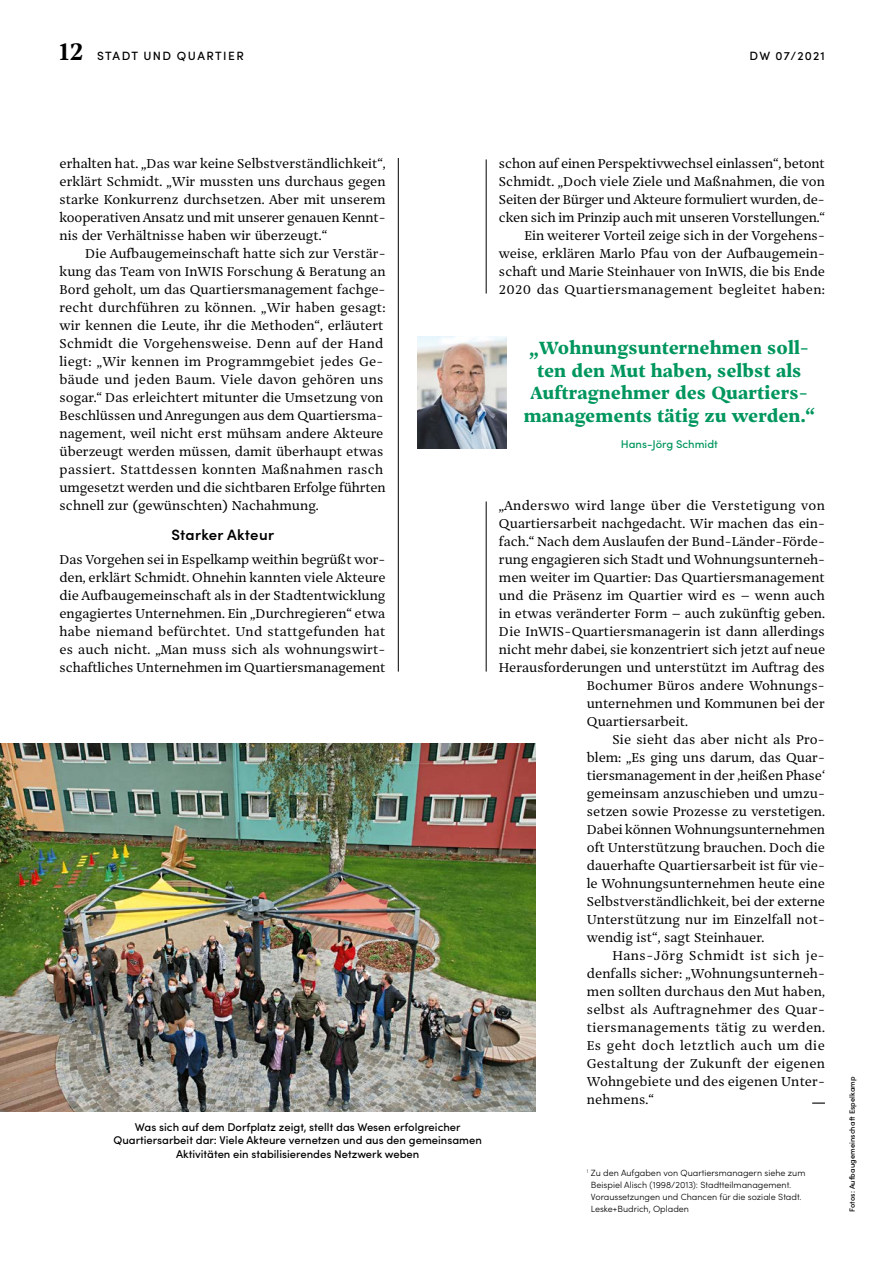
<style>
.page{position:relative;width:893px;height:1263px;background:#fff}
.page>*{position:absolute;margin:0;border:0;box-sizing:border-box;transform-origin:0 0}
.t1{font:700 27px "Prospectus S";color:#000}
.t2{font:900 19.5px/22.5px "Prospectus S";color:#00965e;text-align:center}
.t3{font:600 15px "Sofia Pro";letter-spacing:.02em;color:#000}
.t4{font:14.25px/18px "Prospectus S";color:#000;text-align:justify}
.t5{font:14.25px "Prospectus S";letter-spacing:.02em;color:#000}
.t6{font:14.25px "Prospectus S";letter-spacing:.025em;color:#000}
.t7{font:14.25px "Prospectus S";letter-spacing:.03em;color:#000}
.t8{font:14.25px "Prospectus S";letter-spacing:.035em;color:#000}
.t9{font:500 12px "Sofia Pro";letter-spacing:.11em;color:#000}
.t10{font:500 11.25px/13.5px "Sofia Pro";color:#000;text-align:center}
.t11{font:500 11.25px "Sofia Pro";color:#00965e}
.t12{font:300 9px/12px "Sofia Pro";color:#000}
.t13{font:500 7.5px "Sofia Pro";letter-spacing:.01em;color:#000}
</style>
<div class="page">
<svg style="left:812px;top:1102px;width:13px;height:2px"></svg>
<hr style="left:486px;top:159px;width:1px;height:135px;background:#000">
<hr style="left:486px;top:501px;width:1px;height:171px;background:#000">
<hr style="left:398px;top:158px;width:1px;height:514px;background:#000">
<img style="left:0;top:744px;width:536px;height:368px">
<img style="left:417px;top:336px;width:90px;height:113px">
<h1 class="t1" style="left:60px;top:30px;width:26px">12</h1>
<p class="t9" style="left:97px;top:46px;width:148px">STADT UND QUARTIER</p>
<p class="t9" style="left:750px;top:46px;width:77px">DW 07/2021</p>
<p class="t4" style="left:60px;top:154px;width:328px">erhalten hat. „Das war keine Selbstverständlichkeit“, erklärt Schmidt. „Wir mussten uns durchaus gegen starke Konkurrenz durchsetzen. Aber mit unserem kooperativen Ansatz und mit unserer genauen Kennt&shy;nis der Verhältnisse haben wir überzeugt.“</p>
<p class="t4" style="left:60px;top:243px;width:328px;text-align:left;text-indent:26px">Die Aufbaugemeinschaft hatte sich zur Verstär&shy;kung das Team von InWIS Forschung &amp; Beratung an Bord geholt, um das Quartiersmanagement fachge&shy;recht durchführen zu können. „Wir haben gesagt: wir kennen die Leute, ihr die Methoden“, erläutert Schmidt die Vorgehensweise. Denn auf der Hand liegt: „Wir kennen im Programmgebiet jedes Ge&shy;bäude und jeden Baum. Viele davon gehören uns sogar.“ Das erleichtert mitunter die Umsetzung von Beschlüssen und Anregungen aus dem Quartiersma&shy;nagement, weil nicht erst mühsam andere Akteure überzeugt werden müssen, damit überhaupt etwas passiert. Stattdessen konnten Maßnahmen rasch umgesetzt werden und die sichtbaren Erfolge führten schnell zur (gewünschten) Nachahmung.</p>
<p class="t3" style="left:171px;top:523px;width:104px">Starker Akteur</p>
<p class="t4" style="left:60px;top:550px;width:328px">Das Vorgehen sei in Espelkamp weithin begrüßt wor&shy;den, erklärt Schmidt. Ohnehin kannten viele Akteure die Aufbaugemeinschaft als in der Stadtentwicklung engagiertes Unternehmen. Ein „Durchregieren“ etwa habe niemand befürchtet. Und stattgefunden hat es auch nicht. „Man muss sich als wohnungswirt&shy;schaftliches Unternehmen im Quartiersmanagement</p>
<p class="t10" style="left:113px;top:1119px;width:370px">Was sich auf dem Dorfplatz zeigt, stellt das Wesen erfolgreicher<br>Quartiersarbeit dar: Viele Akteure vernetzen und aus den gemeinsamen<br>Aktivitäten ein stabilisierendes Netzwerk weben</p>
<p class="t4" style="left:499px;top:154px;width:328px;text-align:right">schon auf einen Perspektivwechsel einlassen“, betont Schmidt. „Doch viele Ziele und Maßnahmen, die von Seiten der Bürger und Akteure formuliert wurden, de&shy;cken sich im Prinzip auch mit unseren Vorstellungen.“ Ein weiterer Vorteil zeige sich in der Vorgehens&shy;weise, erklären Marlo Pfau von der Aufbaugemein&shy;schaft und Marie Steinhauer von InWIS, die bis Ende 2020 das Quartiersmanagement begleitet haben:</p>
<h2 class="t2" style="left:524px;top:336px;width:292px">„Wohnungsunternehmen soll&shy;ten den Mut haben, selbst als<br>Auftragnehmer des Quartiers&shy;managements tätig zu werden.“</h2>
<p class="t11" style="left:621px;top:436px;width:99px">Hans-Jörg Schmidt</p>
<p class="t5" style="left:499px;top:494px;width:327px">„Anderswo wird lange über die Verstetigung von</p>
<p class="t4" style="left:499px;top:513px;width:328px">Quartiersarbeit nachgedacht. Wir machen das ein-</p>
<p class="t4" style="left:499px;top:531px;width:328px">fach.“ Nach dem Auslaufen der Bund-Länder-Förde-</p>
<p class="t4" style="left:499px;top:549px;width:328px">rung engagieren sich Stadt und Wohnungsunterneh-</p>
<p class="t4" style="left:499px;top:567px;width:327px">men weiter im Quartier: Das Quartiersmanagement</p>
<p class="t4" style="left:499px;top:585px;width:328px">und die Präsenz im Quartier wird es – wenn auch</p>
<p class="t4" style="left:499px;top:603px;width:328px">in etwas veränderter Form – auch zukünftig geben.</p>
<p class="t4" style="left:499px;top:621px;width:327px">Die InWIS-Quartiersmanagerin ist dann allerdings</p>
<p class="t4" style="left:499px;top:639px;width:328px">nicht mehr dabei, sie konzentriert sich jetzt auf neue</p>
<p class="t4" style="left:499px;top:657px;width:327px">Herausforderungen und unterstützt im Auftrag des</p>
<p class="t4" style="left:587px;top:675px;width:239px">Bochumer Büros andere Wohnungs-</p>
<p class="t4" style="left:587px;top:693px;width:240px">unternehmen und Kommunen bei der</p>
<p class="t4" style="left:587px;top:711px;width:103px">Quartiersarbeit.</p>
<p class="t4" style="left:612px;top:729px;width:214px">Sie sieht das aber nicht als Pro-</p>
<p class="t4" style="left:587px;top:747px;width:240px">blem: „Es ging uns darum, das Quar-</p>
<p class="t4" style="left:587px;top:765px;width:240px">tiersmanagement in der ‚heißen Phase‘</p>
<p class="t4" style="left:587px;top:783px;width:240px">gemeinsam anzuschieben und umzu-</p>
<p class="t4" style="left:587px;top:801px;width:240px">setzen sowie Prozesse zu verstetigen.</p>
<p class="t4" style="left:587px;top:819px;width:240px">Dabei können Wohnungsunternehmen</p>
<p class="t4" style="left:587px;top:837px;width:240px">oft Unterstützung brauchen. Doch die</p>
<p class="t4" style="left:587px;top:855px;width:240px">dauerhafte Quartiersarbeit ist für vie-</p>
<p class="t4" style="left:587px;top:873px;width:240px">le Wohnungsunternehmen heute eine</p>
<p class="t4" style="left:587px;top:891px;width:240px">Selbstverständlichkeit, bei der externe</p>
<p class="t4" style="left:587px;top:909px;width:240px">Unterstützung nur im Einzelfall not-</p>
<p class="t4" style="left:587px;top:927px;width:179px">wendig ist“, sagt Steinhauer.</p>
<p class="t8" style="left:612px;top:944px;width:214px">Hans-Jörg Schmidt ist sich je-</p>
<p class="t4" style="left:587px;top:963px;width:240px">denfalls sicher: „Wohnungsunterneh-</p>
<p class="t4" style="left:587px;top:981px;width:240px">men sollten durchaus den Mut haben,</p>
<p class="t4" style="left:587px;top:999px;width:240px">selbst als Auftragnehmer des Quar-</p>
<p class="t6" style="left:587px;top:1016px;width:240px">tiersmanagements tätig zu werden.</p>
<p class="t7" style="left:587px;top:1034px;width:240px">Es geht doch letztlich auch um die</p>
<p class="t5" style="left:587px;top:1052px;width:240px">Gestaltung der Zukunft der eigenen</p>
<p class="t4" style="left:587px;top:1071px;width:240px">Wohngebiete und des eigenen Unter-</p>
<p class="t4" style="left:587px;top:1089px;width:68px">nehmens.“</p>
<p class="t12" style="left:591px;top:1166px;width:216px;text-indent:-4px"><sup>1</sup> Zu den Aufgaben von Quartiersmanagern siehe zum Beispiel Alisch (1998/2013): Stadtteilmanagement.<br>Voraussetzungen und Chancen für die soziale Stadt.<br>Leske+Budrich, Opladen</p>
<p class="t13" style="left:847px;top:1212px;width:137px;rotate:-90deg">Fotos: Aufbaugemeinschaft Espelkamp</p>
</div>
